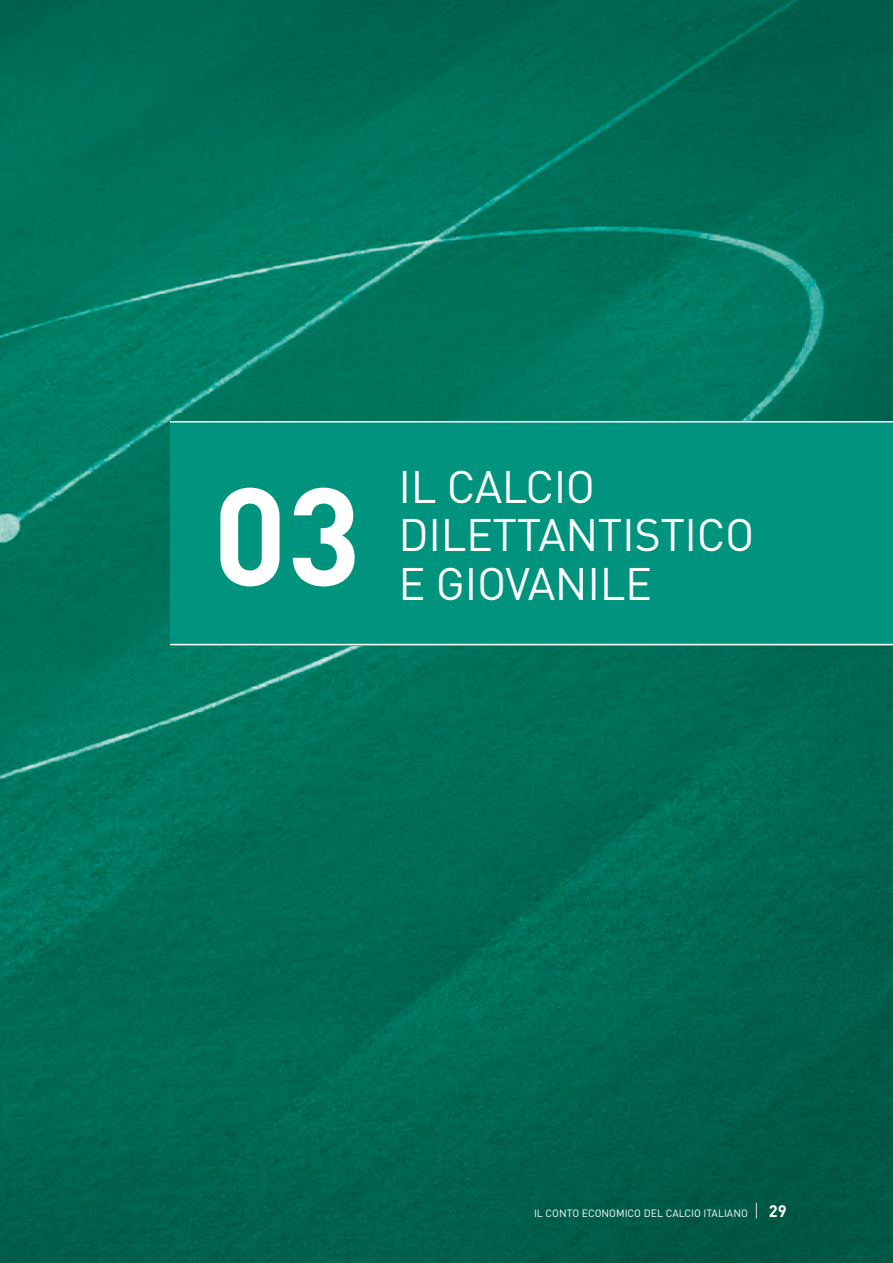
<style>
.page{position:relative;width:893px;height:1263px;background:#fff}
.page>*{position:absolute;margin:0;border:0;box-sizing:border-box;transform-origin:0 0}
.t1{font:700 136.5px "DIN";color:#fff}
.t2{font:45px/48px "DIN";letter-spacing:-.01em;color:#fff}
.t3{font:10.5px "DIN";color:#fff}
.s1{font-weight:300;font-size:18px}
.s2{font-weight:700;font-size:16.5px}
</style>
<div class="page">
<img style="left:0;top:0;width:893px;height:1263px">
<div style="left:170px;top:421px;width:723px;height:224px;background:#00947e"></div>
<hr style="left:170px;top:421px;width:723px;height:1px;background:#fff">
<hr style="left:170px;top:644px;width:723px;height:1px;background:#fff">
<h1 class="t1" style="left:213px;top:447px;width:150px">03</h1>
<h2 class="t2" style="left:399px;top:462px;width:350px">IL CALCIO<br>DI LETTANTISTI CO</h2>
<h2 class="t2" style="left:399px;top:558px;width:255px">E GIOVANI LE</h2>
<p class="t3" style="left:534px;top:1207px;width:254px">I L CONTO ECONOMI CO DEL CALCIO ITALIANO <span class="s1">|</span> <span class="s2">29</span></p>
</div>
